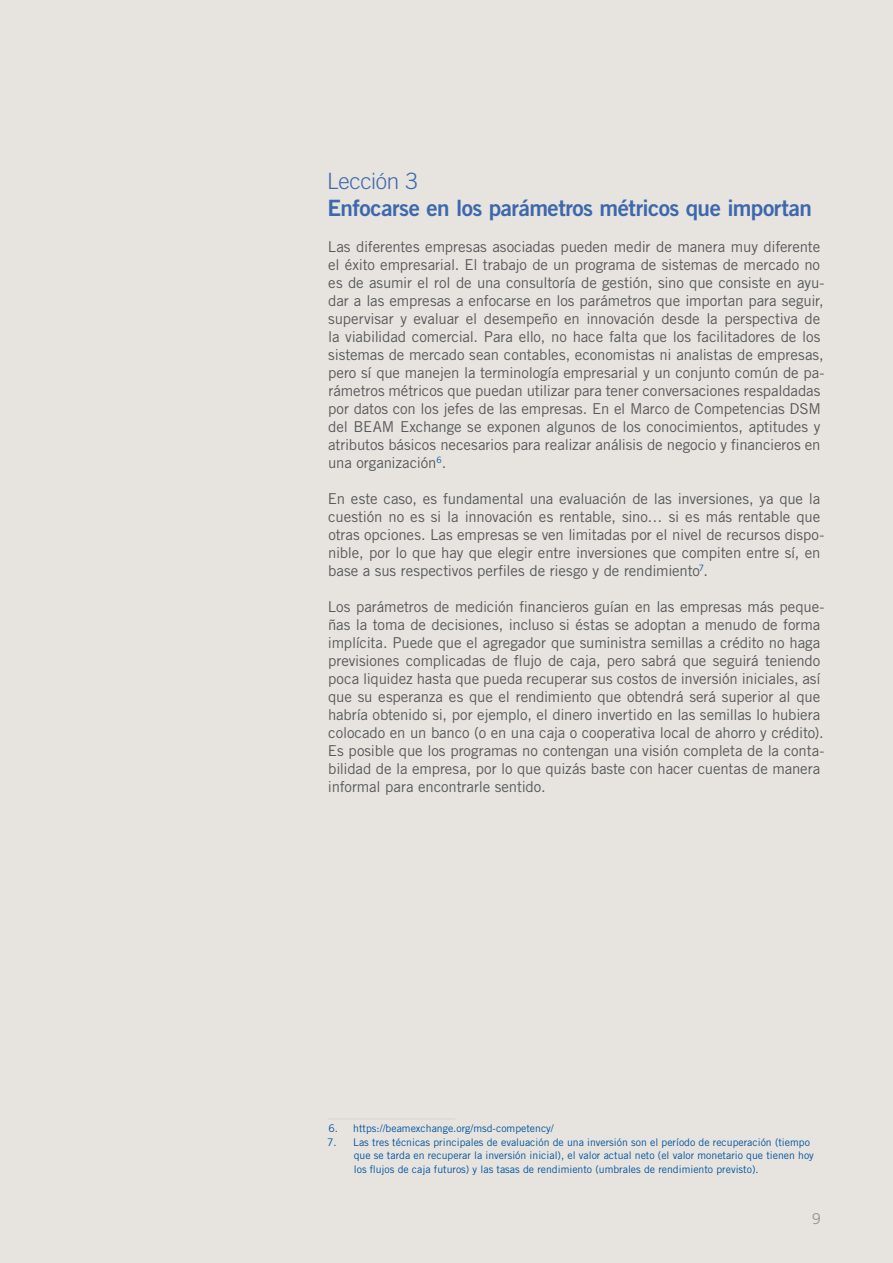
<style>
.page{position:relative;width:893px;height:1263px;background:#e7e4df}
.page>*{position:absolute;margin:0;border:0;box-sizing:border-box;transform-origin:0 0}
.t1{font:22.5px "Trade Gothic LT Std Bd 2";letter-spacing:-.025em;color:#3d68ad}
.t2{font:300 22.5px "Trade Gothic LT Std";letter-spacing:-.01em;color:#3d68ad}
.t3{font:15px/18px "Trade Gothic LT Std";letter-spacing:-.01em;color:#58595b}
.t4{font:15px "Trade Gothic LT Std";color:#939598}
.t5{font:10.5px/13.5px "Trade Gothic LT Std";color:#00539f}
</style>
<div class="page">
<hr style="left:328px;top:1118px;width:127px;height:1px;background:#d9d5ce">
<h1 class="t2" style="left:327px;top:168px;width:92px">Lección 3</h1>
<h1 class="t1" style="left:328px;top:194px;width:486px">Enfocarse en los parámetros métricos que importan</h1>
<p class="t3" style="left:328px;top:237px;width:498px">Las diferentes empresas asociadas pueden medir de manera muy diferente el éxito empresarial. El trabajo de un programa de sistemas de mercado no es de asumir el rol de una consultoría de gestión, sino que consiste en ayu&shy;dar a las empresas a enfocarse en los parámetros que importan para seguir, supervisar y evaluar el desempeño en innovación desde la perspectiva de la viabilidad comercial. Para ello, no hace falta que los facilitadores de los sistemas de mercado sean contables, economistas ni analistas de empresas, pero sí que manejen la terminología empresarial y un conjunto común de pa&shy;rámetros métricos que puedan utilizar para tener conversaciones respaldadas por datos con los jefes de las empresas. En el Marco de Competencias DSM del BEAM Exchange se exponen algunos de los conocimientos, aptitudes y atributos básicos necesarios para realizar análisis de negocio y financieros en una organización<sup>6</sup>.</p>
<p class="t3" style="left:328px;top:489px;width:498px">En este caso, es fundamental una evaluación de las inversiones, ya que la cuestión no es si la innovación es rentable, sino… si es más rentable que otras opciones. Las empresas se ven limitadas por el nivel de recursos dispo&shy;nible, por lo que hay que elegir entre inversiones que compiten entre sí, en base a sus respectivos perfiles de riesgo y de rendimiento<sup>7</sup>.</p>
<p class="t3" style="left:328px;top:597px;width:498px">Los parámetros de medición financieros guían en las empresas más peque&shy;ñas la toma de decisiones, incluso si éstas se adoptan a menudo de forma implícita. Puede que el agregador que suministra semillas a crédito no haga previsiones complicadas de flujo de caja, pero sabrá que seguirá teniendo poca liquidez hasta que pueda recuperar sus costos de inversión iniciales, así que su esperanza es que el rendimiento que obtendrá será superior al que habría obtenido si, por ejemplo, el dinero invertido en las semillas lo hubiera colocado en un banco (o en una caja o cooperativa local de ahorro y crédito).<br>Es posible que los programas no contengan una visión completa de la conta&shy;bilidad de la empresa, por lo que quizás baste con hacer cuentas de manera informal para encontrarle sentido.</p>
<p class="t5" style="left:328px;top:1122px;width:227px">6. https://beamexchange.org/msd-competency/</p>
<p class="t5" style="left:354px;top:1135px;width:462px;text-indent:-27px">7. Las tres técnicas principales de evaluación de una inversión son el período de recuperación (tiempo que se tarda en recuperar la inversión inicial), el valor actual neto (el valor monetario que tienen hoy los flujos de caja futuros) y las tasas de rendimiento (umbrales de rendimiento previsto).</p>
<p class="t4" style="left:812px;top:1210px;width:11px">9</p>
</div>
